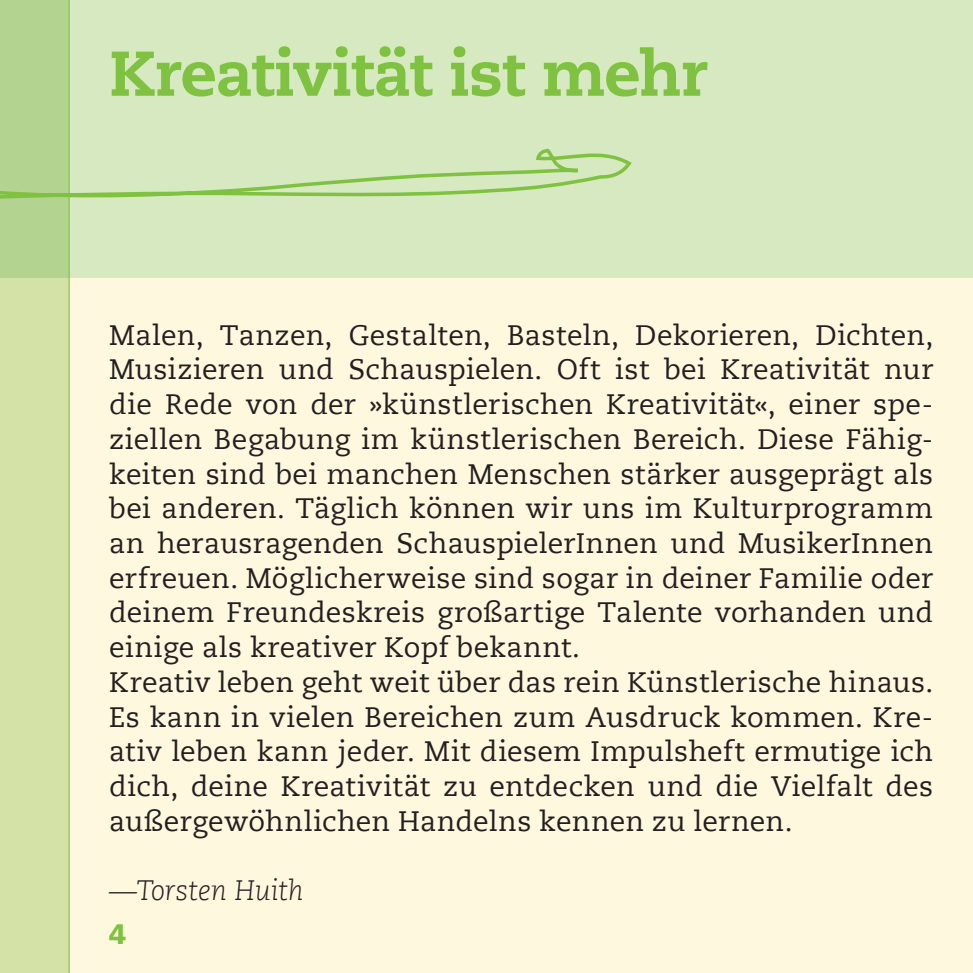
<style>
.page{position:relative;width:973px;height:973px;background:#fff}
.page>*{position:absolute;margin:0;border:0;box-sizing:border-box;transform-origin:0 0}
.t1{font:800 63px "Caecilia LT";letter-spacing:-.025em;color:#7fc241}
.t2{font:28px/34.6px "Caecilia LT";letter-spacing:.01em;color:#231f20}
.t3{font:italic 300 28px "Caecilia LT";letter-spacing:-.005em;color:#231f20}
.t4{font:900 28px "Frutiger LT";color:#7fc241}
</style>
<div class="page">
<div style="left:0;top:0;width:972px;height:972px;background:#fef8de"></div>
<hr style="left:972px;top:0;width:1px;height:972px;background:#fef8de">
<div style="left:0;top:0;width:972px;height:278px;background:#d6e9c0"></div>
<svg style="left:0;top:0;width:68px;height:972px;background:#ccdea1"></svg>
<hr style="left:68px;top:0;width:2px;height:972px;background:#7fc241">
<hr style="left:972px;top:0;width:1px;height:278px;background:#d6e9c0">
<svg style="left:0;top:147px;width:632px;height:64px"></svg>
<h1 class="t1" style="left:109px;top:35px;width:599px">Kreativität ist mehr</h1>
<p class="t2" style="left:109px;top:318px;width:825px">Malen, Tanzen, Gestalten, Basteln, Dekorieren, Dichten, Musizieren und Schauspielen. Oft ist bei Kreativität nur die Rede von der »künstlerischen Kreativität«, einer spe&shy;ziellen Begabung im künstlerischen Bereich. Diese Fähig&shy;keiten sind bei manchen Menschen stärker ausgeprägt als bei anderen. Täglich können wir uns im Kulturprogramm an herausragenden SchauspielerInnen und MusikerInnen erfreuen. Möglicherweise sind sogar in deiner Familie oder deinem Freundeskreis großartige Talente vorhanden und einige als kreativer Kopf bekannt.<br>Kreativ leben geht weit über das rein Künstlerische hinaus.<br>Es kann in vielen Bereichen zum Ausdruck kommen. Kre&shy;ativ leben kann jeder. Mit diesem Impulsheft ermutige ich dich, deine Kreativität zu entdecken und die Vielfalt des außergewöhnlichen Handelns kennen zu lernen.</p>
<p class="t3" style="left:109px;top:874px;width:196px">—Torsten Huith</p>
<p class="t4" style="left:109px;top:917px;width:19px">4</p>
</div>
